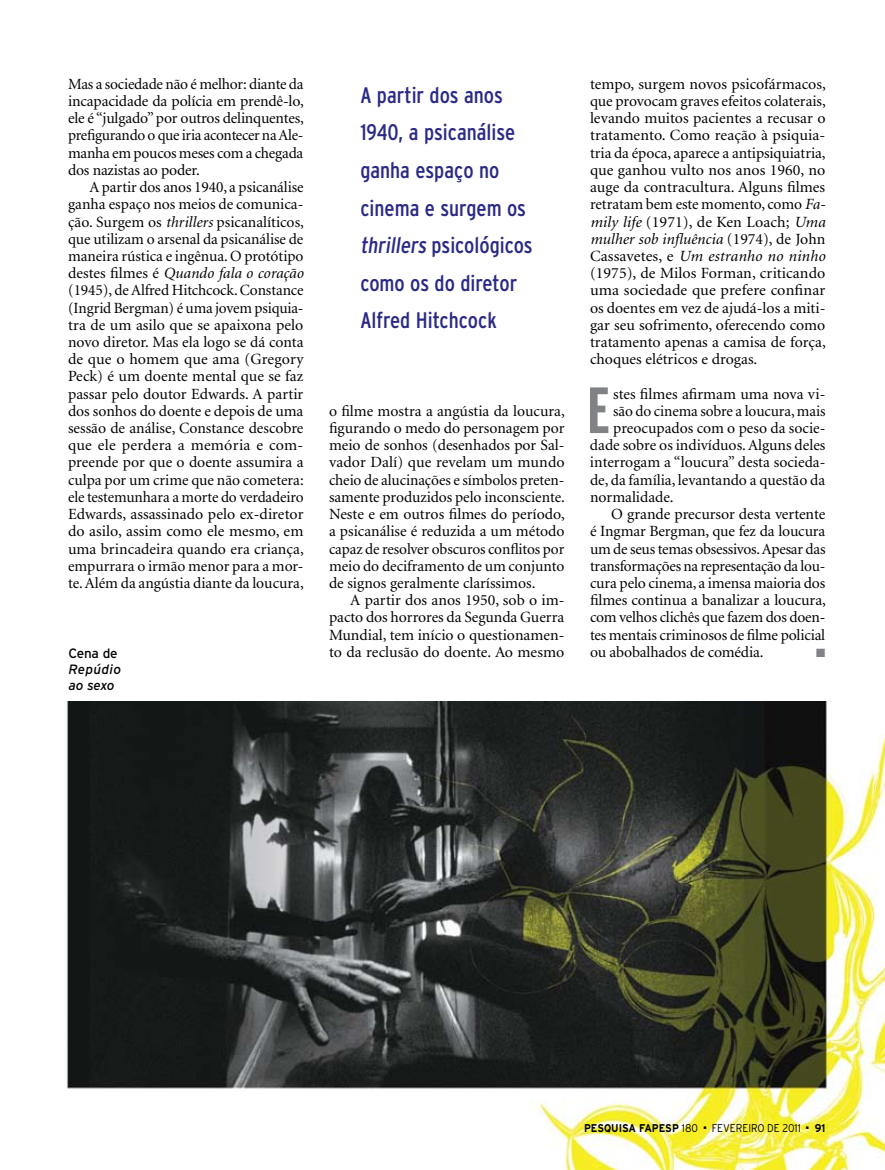
<style>
.page{position:relative;width:885px;height:1170px;background:#fff}
.page>*{position:absolute;margin:0;border:0;box-sizing:border-box;transform-origin:0 0}
.t1{font:700 extra-condensed 65.1px "Interstate";color:#808285;scale:1.04 1}
.t2{font:condensed 22.5px/37.5px "Interstate";color:#2a2a86}
.t3{font:15.6px/17.2px "Minion";letter-spacing:-.005em;color:#000;text-align:justify}
.t4{font:italic 13.5px/15.8px "Interstate";letter-spacing:.015em;color:#000}
.t5{font:13.5px "Interstate";letter-spacing:-.015em;color:#000}
.t6{font:12px "Zapf Dingbats ITC";color:#808285}
.t7{font:700 11.25px "Interstate";color:#000;scale:.9 1}
.t8{font:300 11.25px "Interstate";color:#000;scale:.9 1}
.s1{font-style:italic}
.s2{font-weight:300}
</style>
<div class="page">
<img style="left:66px;top:701px;width:818px;height:468px">
<p class="t3" style="left:68px;top:76px;width:237px">Mas a sociedade não é melhor: diante da incapacidade da polícia em prendê-lo, ele é “julgado” por outros delinquentes, prefigurando o que iria acontecer na Ale&shy;manha em poucos meses com a chegada dos nazistas ao poder.</p>
<p class="t3" style="left:68px;top:179px;width:237px;text-align:left;text-indent:21px">A partir dos anos 1940, a psicanálise ganha espaço nos meios de comunica&shy;ção. Surgem os <span class="s1">thrillers</span> psicanalíticos, que utilizam o arsenal da psicanálise de maneira rústica e ingênua. O protótipo destes filmes é <span class="s1">Quando fala o coração </span>(1945), de Alfred Hitchcock. Constance (Ingrid Bergman) é uma jovem psiquia&shy;tra de um asilo que se apaixona pelo novo diretor. Mas ela logo se dá conta de que o homem que ama (Gregory Peck) é um doente mental que se faz passar pelo doutor Edwards. A partir dos sonhos do doente e depois de uma sessão de análise, Constance descobre que ele perdera a memória e com&shy;preende por que o doente assumira a culpa por um crime que não cometera: ele testemunhara a morte do verdadeiro Edwards, assassinado pelo ex-diretor do asilo, assim como ele mesmo, em uma brincadeira quando era criança, empurrara o irmão menor para a mor&shy;te. Além da angústia diante da loucura,</p>
<h2 class="t2" style="left:360px;top:76px;width:174px">A partir dos anos<br>1940, a psicanálise ganha espaço no cinema e surgem os thrillers psicológicos como os do diretor<br>Alfred Hitchcock</h2>
<p class="t3" style="left:329px;top:403px;width:237px">o filme mostra a angústia da loucura, figurando o medo do personagem por meio de sonhos (desenhados por Sal&shy;vador Dalí) que revelam um mundo cheio de alucinações e símbolos preten&shy;samente produzidos pelo inconsciente.<br>Neste e em outros filmes do período, a psicanálise é reduzida a um método capaz de resolver obscuros conflitos por meio do deciframento de um conjunto de signos geralmente claríssimos.</p>
<p class="t3" style="left:329px;top:592px;width:237px;text-indent:21px">A partir dos anos 1950, sob o im&shy;pacto dos horrores da Segunda Guerra Mundial, tem início o questionamen-</p>
<p class="t5" style="left:68px;top:645px;width:51px">Cena de</p>
<p class="t3" style="left:329px;top:643px;width:237px">to da reclusão do doente. Ao mesmo</p>
<p class="t4" style="left:68px;top:661px;width:54px">Repúdio ao sexo</p>
<p class="t3" style="left:590px;top:76px;width:237px">tempo, surgem novos psicofármacos, que provocam graves efeitos colaterais, levando muitos pacientes a recusar o tratamento. Como reação à psiquia&shy;tria da época, aparece a antipsiquiatria, que ganhou vulto nos anos 1960, no auge da contracultura. Alguns filmes retratam bem este momento, como <span class="s1">Fa&shy;mily life</span> (1971), de Ken Loach; <span class="s1">Uma mulher sob influência</span> (1974), de John Cassavetes, e <span class="s1">Um estranho no ninho </span>(1975), de Milos Forman, criticando uma sociedade que prefere confinar os doentes em vez de ajudá-los a miti&shy;gar seu sofrimento, oferecendo como tratamento apenas a camisa de força, choques elétricos e drogas.</p>
<h1 class="t1" style="left:587px;top:374px;width:23px">E</h1>
<p class="t3" style="left:613px;top:385px;width:214px">stes filmes afirmam uma nova vi-</p>
<p class="t3" style="left:613px;top:403px;width:214px">são do cinema sobre a loucura, mais</p>
<p class="t3" style="left:613px;top:420px;width:214px">preocupados com o peso da socie-</p>
<p class="t3" style="left:590px;top:437px;width:237px">dade sobre os indivíduos. Alguns deles</p>
<p class="t3" style="left:590px;top:454px;width:237px">interrogam a “loucura” desta socieda-</p>
<p class="t3" style="left:590px;top:471px;width:237px">de, da família, levantando a questão da</p>
<p class="t3" style="left:590px;top:489px;width:85px">normalidade.</p>
<p class="t3" style="left:611px;top:506px;width:215px">O grande precursor desta vertente</p>
<p class="t3" style="left:590px;top:523px;width:237px">é Ingmar Bergman, que fez da loucura</p>
<p class="t3" style="left:590px;top:540px;width:237px">um de seus temas obsessivos. Apesar das</p>
<p class="t3" style="left:590px;top:557px;width:237px">transformações na representação da lou-</p>
<p class="t3" style="left:590px;top:575px;width:237px">cura pelo cinema, a imensa maioria dos</p>
<p class="t3" style="left:590px;top:592px;width:237px">filmes continua a banalizar a loucura,</p>
<p class="t3" style="left:590px;top:609px;width:237px">com velhos clichês que fazem dos doen-</p>
<p class="t3" style="left:590px;top:626px;width:237px">tes mentais criminosos de filme policial</p>
<p class="t3" style="left:590px;top:643px;width:175px">ou abobalhados de comédia.</p>
<p class="t6" style="left:816px;top:647px;width:11px">■</p>
<p class="t7" style="left:584px;top:1121px;width:128px">PESQUISA FAPESP <span class="s2">180</span></p>
<p class="t8" style="left:703px;top:1121px;width:109px">■ FEVEREIRO DE 2011</p>
<p class="t7" style="left:806px;top:1121px;width:23px">■ 91</p>
</div>
